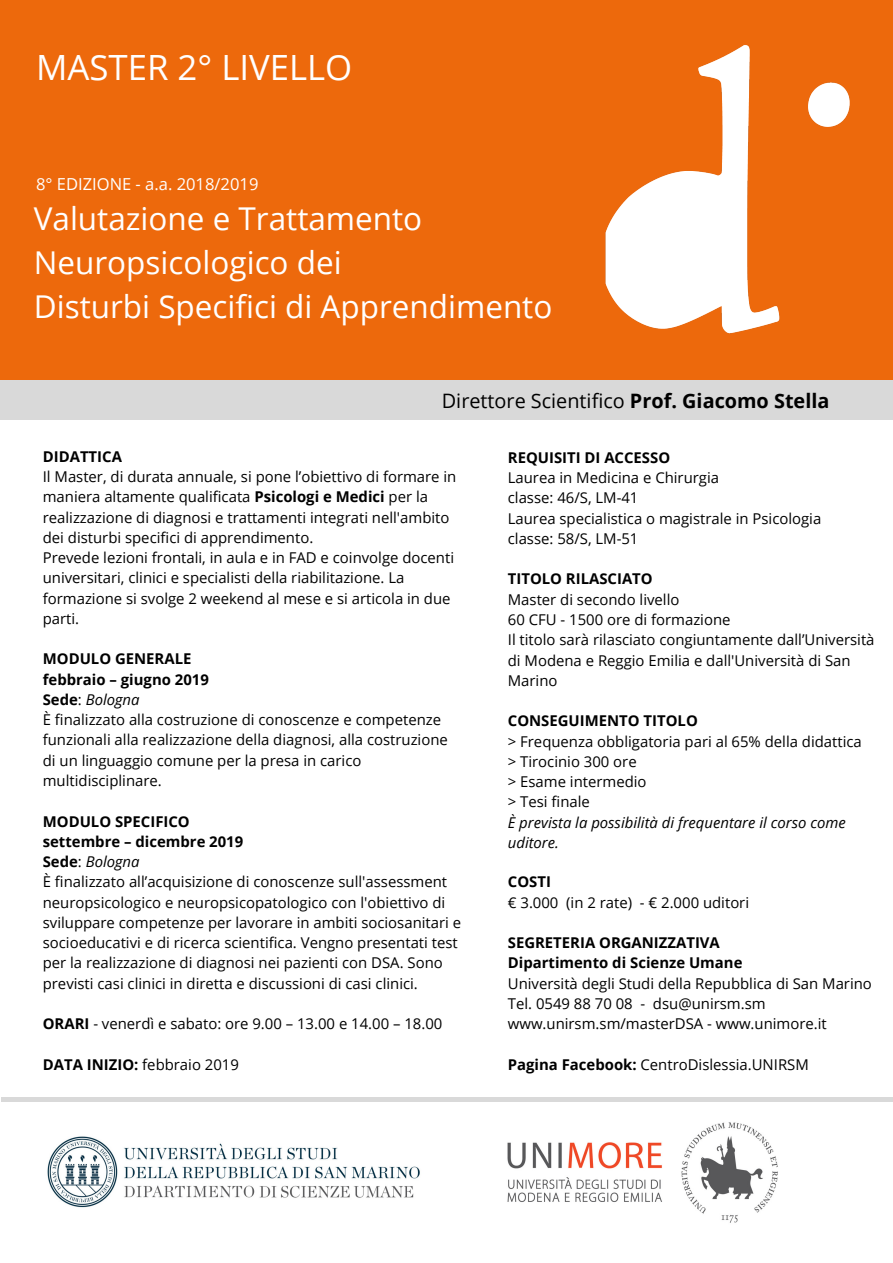
<style>
.page{position:relative;width:893px;height:1263px;background:#fff}
.page>*{position:absolute;margin:0;border:0;box-sizing:border-box;transform-origin:0 0}
.t1{font:34.8px "Open Sans";color:#fff}
.t2{font:31.5px/44px "Open Sans";color:#fff}
.t3{font:19.8px "Open Sans";color:#000}
.t4{font:16.5px "Open Sans";color:#fff}
.t5{font:14.85px/20.2px "Open Sans";color:#000}
.t6{font:700 14.85px/20.2px "Open Sans";color:#000}
.t7{font:italic 14.85px/20.2px "Open Sans";color:#000}
.s1{font-weight:700}
.s2{font-style:italic}
</style>
<div class="page">
<div style="left:0;top:0;width:893px;height:383px;background:#ed690c"></div>
<img style="left:47px;top:1136px;width:373px;height:72px">
<img style="left:507px;top:1122px;width:271px;height:101px">
<hr style="left:1px;top:1097px;width:892px;height:4px;background:#d9d9d9">
<div style="left:0;top:381px;width:893px;height:39px;background:#d9d9d9"></div>
<img style="left:605px;top:45px;width:245px;height:289px">
<h1 class="t1" style="left:36px;top:43px;width:318px">MASTER 2° LIVELLO</h1>
<p class="t4" style="left:36px;top:173px;width:224px">8° EDIZIONE - a.a. 2018/2019</p>
<h2 class="t2" style="left:34px;top:195px;width:520px">Valutazione e Trattamento<br>Neuropsicologico dei<br>Disturbi Specifici di Apprendimento</h2>
<h3 class="t3" style="left:442px;top:386px;width:389px">Direttore Scientifico <span class="s1">Prof. Giacomo Stella</span></h3>
<p class="t6" style="left:43px;top:446px;width:81px">DIDATTICA</p>
<p class="t5" style="left:43px;top:466px;width:415px">Il Master, di durata annuale, si pone l’obiettivo di formare in maniera altamente qualificata <span class="s1">Psicologi e Medici</span> per la realizzazione di diagnosi e trattamenti integrati nell'ambito dei disturbi specifici di apprendimento.<br>Prevede lezioni frontali, in aula e in FAD e coinvolge docenti universitari, clinici e specialisti della riabilitazione. La formazione si svolge 2 weekend al mese e si articola in due parti.</p>
<p class="t5" style="left:43px;top:648px;width:407px"><span class="s1">MODULO GENERALE<br>febbraio – giugno 2019<br>Sede</span>: <span class="s2">Bologna<br></span>È finalizzato alla costruzione di conoscenze e competenze funzionali alla realizzazione della diagnosi, alla costruzione di un linguaggio comune per la presa in carico multidisciplinare.</p>
<p class="t5" style="left:43px;top:811px;width:420px"><span class="s1">MODULO SPECIFICO<br>settembre – dicembre 2019<br>Sede</span>: <span class="s2">Bologna<br></span>È finalizzato all’acquisizione di conoscenze sull'assessment neuropsicologico e neuropsicopatologico con l'obiettivo di sviluppare competenze per lavorare in ambiti sociosanitari e socioeducativi e di ricerca scientifica. Vengno presentati test per la realizzazione di diagnosi nei pazienti con DSA. Sono previsti casi clinici in diretta e discussioni di casi clinici.</p>
<p class="t5" style="left:43px;top:1013px;width:401px"><span class="s1">ORARI</span> - venerdì e sabato: ore 9.00 – 13.00 e 14.00 – 18.00</p>
<p class="t5" style="left:43px;top:1054px;width:198px"><span class="s1">DATA INIZIO:</span> febbraio 2019</p>
<p class="t6" style="left:508px;top:447px;width:164px">REQUISITI DI ACCESSO</p>
<p class="t5" style="left:508px;top:467px;width:315px">Laurea in Medicina e Chirurgia<br>classe: 46/S, LM-41<br>Laurea specialistica o magistrale in Psicologia classe: 58/S, LM-51</p>
<p class="t6" style="left:508px;top:568px;width:146px">TITOLO RILASCIATO</p>
<p class="t5" style="left:508px;top:589px;width:368px">Master di secondo livello<br>60 CFU - 1500 ore di formazione<br>Il titolo sarà rilasciato congiuntamente dall’Università di Modena e Reggio Emilia e dall'Università di San Marino</p>
<p class="t6" style="left:508px;top:710px;width:191px">CONSEGUIMENTO TITOLO</p>
<p class="t5" style="left:508px;top:731px;width:355px">&gt; Frequenza obbligatoria pari al 65% della didattica &gt; Tirocinio 300 ore<br>&gt; Esame intermedio<br>&gt; Tesi finale</p>
<p class="t7" style="left:508px;top:812px;width:339px">È prevista la possibilità di frequentare il corso come uditore.</p>
<p class="t6" style="left:508px;top:871px;width:45px">COSTI</p>
<p class="t5" style="left:508px;top:892px;width:243px">€ 3.000 (in 2 rate) - € 2.000 uditori</p>
<p class="t6" style="left:508px;top:932px;width:236px">SEGRETERIA ORGANIZZATIVA<br>Dipartimento di Scienze Umane</p>
<p class="t5" style="left:508px;top:973px;width:366px">Università degli Studi della Repubblica di San Marino<br>Tel. 0549 88 70 08 - dsu@unirsm.sm www.unirsm.sm/masterDSA - www.unimore.it</p>
<p class="t5" style="left:508px;top:1054px;width:302px"><span class="s1">Pagina Facebook:</span> CentroDislessia.UNIRSM</p>
</div>
